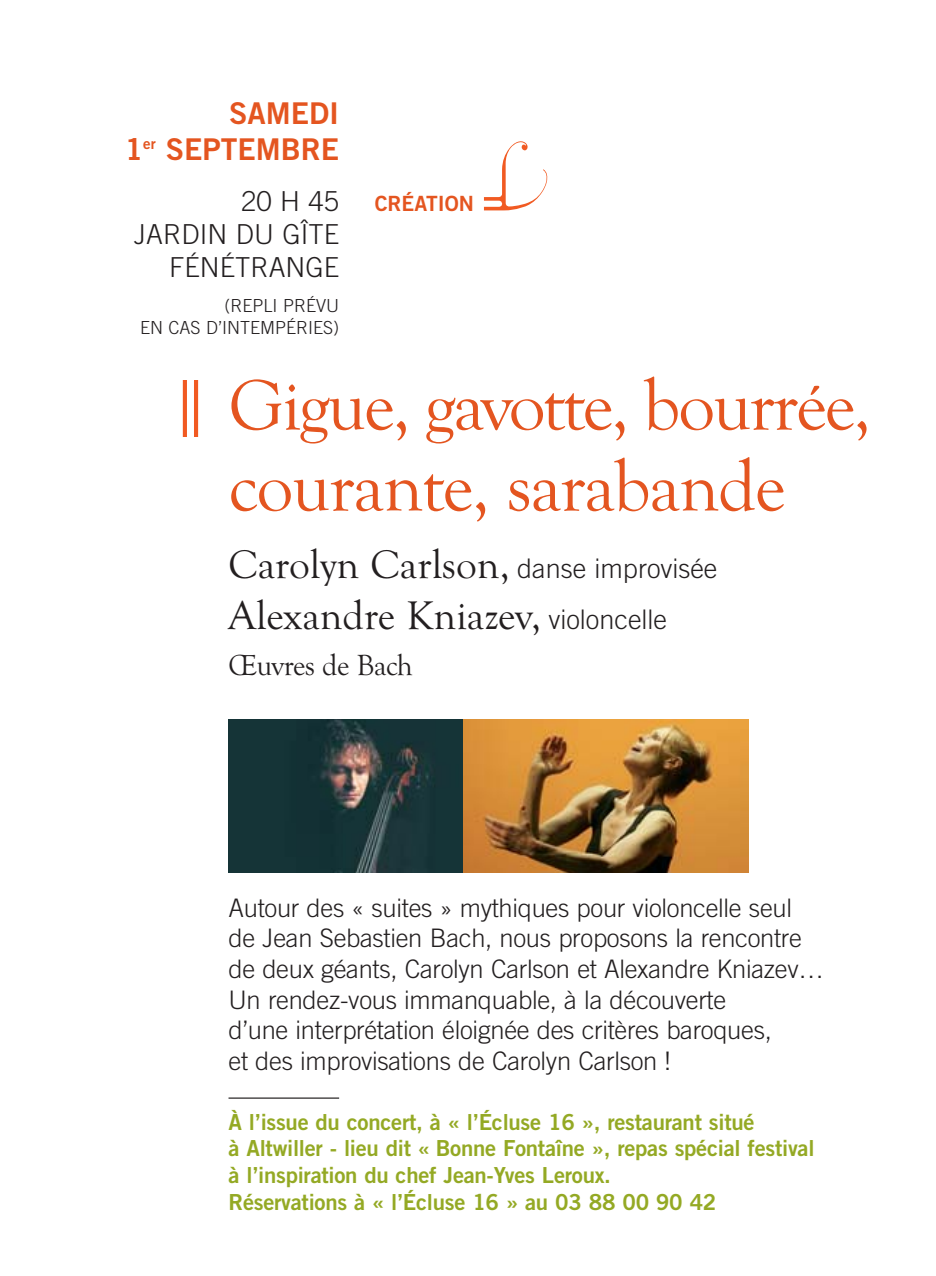
<style>
.page{position:relative;width:936px;height:1276px;background:#fff}
.page>*{position:absolute;margin:0;border:0;box-sizing:border-box;transform-origin:0 0}
.t1{font:73.5px/81px "Goudy Old Style T";letter-spacing:-.03em;color:#e45520}
.t2{font:41.4px/51px "Goudy Old Style T";color:#231f20}
.t3{font:30px/36px "Trade Gothic Bold Two";color:#e45520;text-align:right}
.t4{font:30px "Goudy Old Style T";letter-spacing:-.015em;color:#231f20}
.t5{font:300 27.6px/33px "Trade Gothic";color:#231f20;text-align:right}
.t6{font:300 25.5px/30.6px "Trade Gothic";letter-spacing:-.01em;color:#231f20}
.t7{font:22.2px/26.7px "Trade Gothic Bold Two";letter-spacing:-.01em;color:#94a924}
.t8{font:21px "Trade Gothic Bold Two";color:#e45520}
.t9{font:300 18px/21.6px "Trade Gothic";color:#231f20;text-align:right}
.s1{font-family:"Trade Gothic";font-weight:300;font-size:27px}
</style>
<div class="page">
<img style="left:228px;top:720px;width:236px;height:153px">
<img style="left:464px;top:720px;width:284px;height:153px">
<hr style="left:228px;top:1097px;width:111px;height:1px;background:#231f20">
<svg style="left:183px;top:380px;width:16px;height:56px"></svg>
<svg style="left:484px;top:141px;width:63px;height:69px"></svg>
<p class="t3" style="left:125px;top:98px;width:216px">SAMEDI<br>1<sup>er</sup> SEPTEMBRE</p>
<p class="t5" style="left:134px;top:187px;width:206px">20 H 45<br>JARDIN DU GÎTE<br>FÉNÉTRANGE</p>
<p class="t9" style="left:140px;top:296px;width:201px">(REPLI PRÉVU<br>EN CAS D’INTEMPÉRIES)</p>
<p class="t8" style="left:374px;top:196px;width:101px">CRÉATION</p>
<h1 class="t1" style="left:228px;top:369px;width:644px">Gigue, gavotte, bourrée, courante, sarabande</h1>
<h2 class="t2" style="left:228px;top:542px;width:490px">Carolyn Carlson, <span class="s1">danse improvisée<br></span>Alexandre Kniazev, <span class="s1">violoncelle</span></h2>
<p class="t4" style="left:228px;top:653px;width:186px">Œuvres de Bach</p>
<p class="t6" style="left:228px;top:894px;width:597px">Autour des « suites » mythiques pour violoncelle seul de Jean Sebastien Bach, nous proposons la rencontre de deux géants, Carolyn Carlson et Alexandre Kniazev… Un rendez-vous immanquable, à la découverte<br>d’une interprétation éloignée des critères baroques,<br>et des improvisations de Carolyn Carlson !</p>
<p class="t7" style="left:228px;top:1110px;width:587px">À l’issue du concert, à « l’Écluse 16 », restaurant situé<br>à Altwiller - lieu dit « Bonne Fontaîne », repas spécial festival à l’inspiration du chef Jean-Yves Leroux.<br>Réservations à « l’Écluse 16 » au 03 88 00 90 42</p>
</div>
